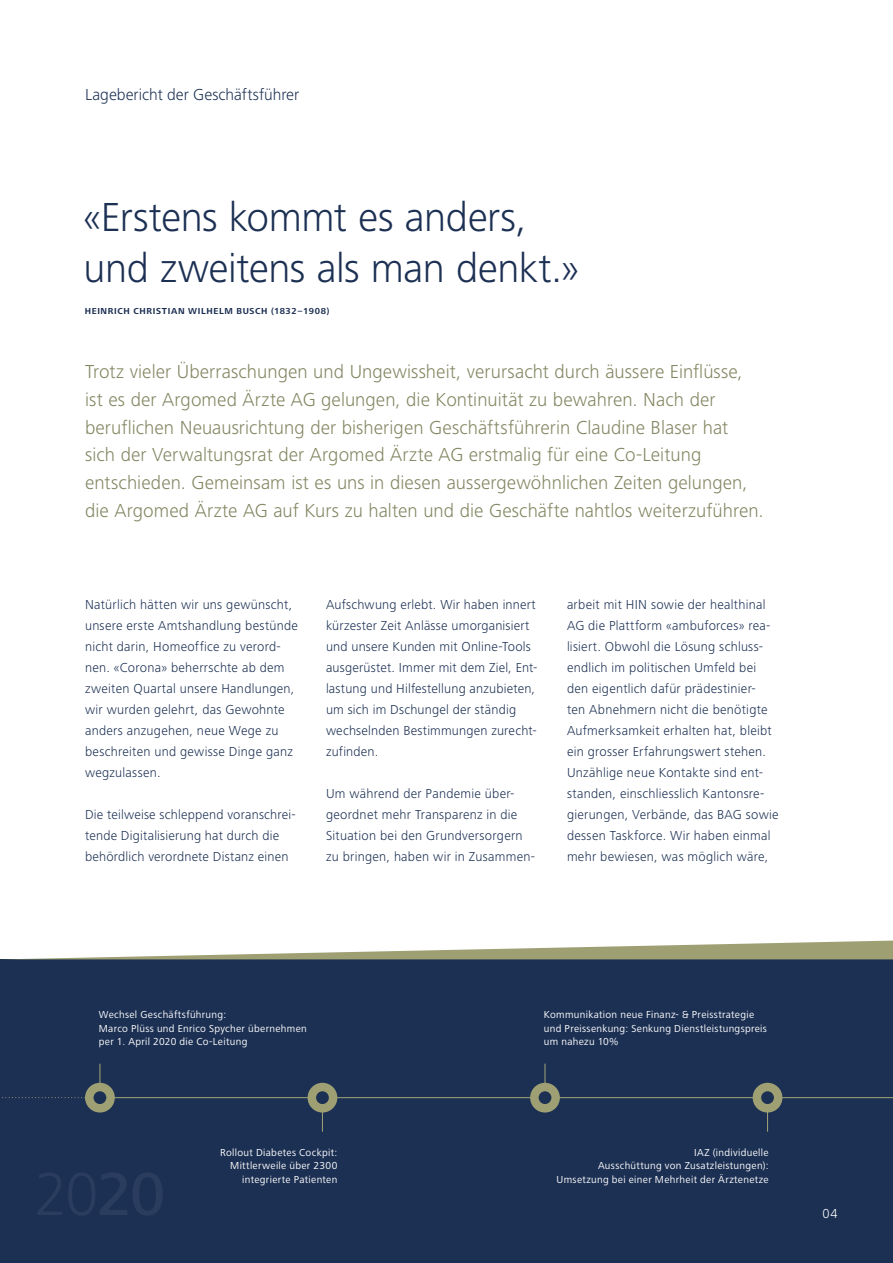
<style>
.page{position:relative;width:893px;height:1263px;background:#fff}
.page>*{position:absolute;margin:0;border:0;box-sizing:border-box;transform-origin:0 0}
.t1{font:300 42px/51px "Frutiger Next LT";letter-spacing:-.015em;color:#1c3053}
.t2{font:300 19.5px/27.8px "Frutiger Next LT";color:#838561}
.t3{font:300 16.5px "Frutiger Next LT";color:#1c3053}
.t4{font:300 13.5px/21px "Frutiger Next LT";letter-spacing:.015em;color:#1c3053}
.t5{font:300 13.5px "Frutiger Next LT";color:#fff}
.t6{font:10.5px/13.5px "Frutiger Next LT";letter-spacing:.03em;color:#fff}
.t7{font:700 9px "Frutiger Next LT";letter-spacing:.07em;color:#1c3053}
</style>
<div class="page">
<div style="left:0;top:959px;width:893px;height:304px;background:#1c3053"></div>
<svg style="left:23px;top:940px;width:870px;height:19px"></svg>
<hr style="left:100px;top:1097px;width:793px;height:1px;background:#9ea073">
<svg style="left:2px;top:1097px;width:83px;height:1px"></svg>
<hr style="left:99px;top:1064px;width:1px;height:34px;background:#9ea073">
<hr style="left:544px;top:1064px;width:1px;height:34px;background:#9ea073">
<hr style="left:322px;top:1098px;width:1px;height:34px;background:#9ea073">
<hr style="left:767px;top:1098px;width:1px;height:34px;background:#9ea073">
<div style="left:85px;top:1083px;width:30px;height:29px;background:#9ea073;border-radius:50%"></div>
<div style="left:94px;top:1091px;width:12px;height:13px;background:#1c3053;border-radius:50%"></div>
<div style="left:308px;top:1083px;width:29px;height:29px;background:#9ea073;border-radius:50%"></div>
<div style="left:316px;top:1091px;width:13px;height:13px;background:#1c3053;border-radius:50%"></div>
<div style="left:530px;top:1083px;width:30px;height:29px;background:#9ea073;border-radius:50%"></div>
<div style="left:539px;top:1091px;width:12px;height:13px;background:#1c3053;border-radius:50%"></div>
<div style="left:753px;top:1083px;width:29px;height:29px;background:#9ea073;border-radius:50%"></div>
<div style="left:761px;top:1091px;width:13px;height:13px;background:#1c3053;border-radius:50%"></div>
<p class="t3" style="left:85px;top:85px;width:216px">Lagebericht der Geschäftsführer</p>
<h1 class="t1" style="left:84px;top:192px;width:497px">«Erstens kommt es anders, und zweitens als man denkt.»</h1>
<p class="t7" style="left:85px;top:306px;width:246px">HEINRICH CHRISTIAN WILHELM BUSCH (1832–1908)</p>
<p class="t2" style="left:85px;top:358px;width:680px">Trotz vieler Überraschungen und Ungewissheit, verursacht durch äussere Einflüsse, ist es der Argomed Ärzte AG gelungen, die Kontinuität zu bewahren. Nach der beruflichen Neuausrichtung der bisherigen Geschäftsführerin Claudine Blaser hat<br>sich der Verwaltungsrat der Argomed Ärzte AG erstmalig für eine Co-Leitung entschieden. Gemeinsam ist es uns in diesen aussergewöhnlichen Zeiten gelungen, die Argomed Ärzte AG auf Kurs zu halten und die Geschäfte nahtlos weiterzuführen.</p>
<p class="t4" style="left:85px;top:594px;width:214px">Natürlich hätten wir uns gewünscht, unsere erste Amtshandlung bestünde nicht darin, Homeoffice zu verord&shy;nen. «Corona» beherrschte ab dem zweiten Quartal unsere Handlungen, wir wurden gelehrt, das Gewohnte anders anzugehen, neue Wege zu beschreiten und gewisse Dinge ganz wegzulassen.</p>
<p class="t4" style="left:85px;top:804px;width:212px">Die teilweise schleppend voranschrei&shy;tende Digitalisierung hat durch die behördlich verordnete Distanz einen</p>
<p class="t4" style="left:326px;top:594px;width:213px">Aufschwung erlebt. Wir haben innert kürzester Zeit Anlässe umorganisiert und unsere Kunden mit Online-Tools ausgerüstet. Immer mit dem Ziel, Ent&shy;lastung und Hilfestellung anzubieten, um sich im Dschungel der ständig wechselnden Bestimmungen zurecht&shy;zufinden.</p>
<p class="t4" style="left:326px;top:783px;width:211px">Um während der Pandemie über&shy;geordnet mehr Transparenz in die Situation bei den Grundversorgern zu bringen, haben wir in Zusammen-</p>
<p class="t4" style="left:567px;top:594px;width:213px">arbeit mit HIN sowie der healthinal AG die Plattform «ambuforces» rea&shy;lisiert. Obwohl die Lösung schluss&shy;endlich im politischen Umfeld bei den eigentlich dafür prädestinier-<br>ten Abnehmern nicht die benötigte Aufmerksamkeit erhalten hat, bleibt ein grosser Erfahrungswert stehen.<br>Unzählige neue Kontakte sind ent&shy;standen, einschliesslich Kantonsre&shy;gierungen, Verbände, das BAG sowie dessen Taskforce. Wir haben einmal mehr bewiesen, was möglich wäre,</p>
<p class="t6" style="left:99px;top:1008px;width:209px">Wechsel Geschäftsführung:<br>Marco Plüss und Enrico Spycher übernehmen per 1. April 2020 die Co-Leitung</p>
<p class="t6" style="left:544px;top:1008px;width:224px">Kommunikation neue Finanz- &amp; Preisstrategie und Preissenkung: Senkung Dienstleistungspreis um nahezu 10%</p>
<p class="t6" style="left:220px;top:1145px;width:119px;text-align:right">Rollout Diabetes Cockpit:<br>Mittlerweile über 2300 integrierte Patienten</p>
<p class="t6" style="left:557px;top:1145px;width:213px;text-align:right">IAZ (individuelle<br>Ausschüttung von Zusatzleistungen):<br>Umsetzung bei einer Mehrheit der Ärztenetze</p>
<p class="t5" style="left:822px;top:1206px;width:17px">04</p>
</div>
